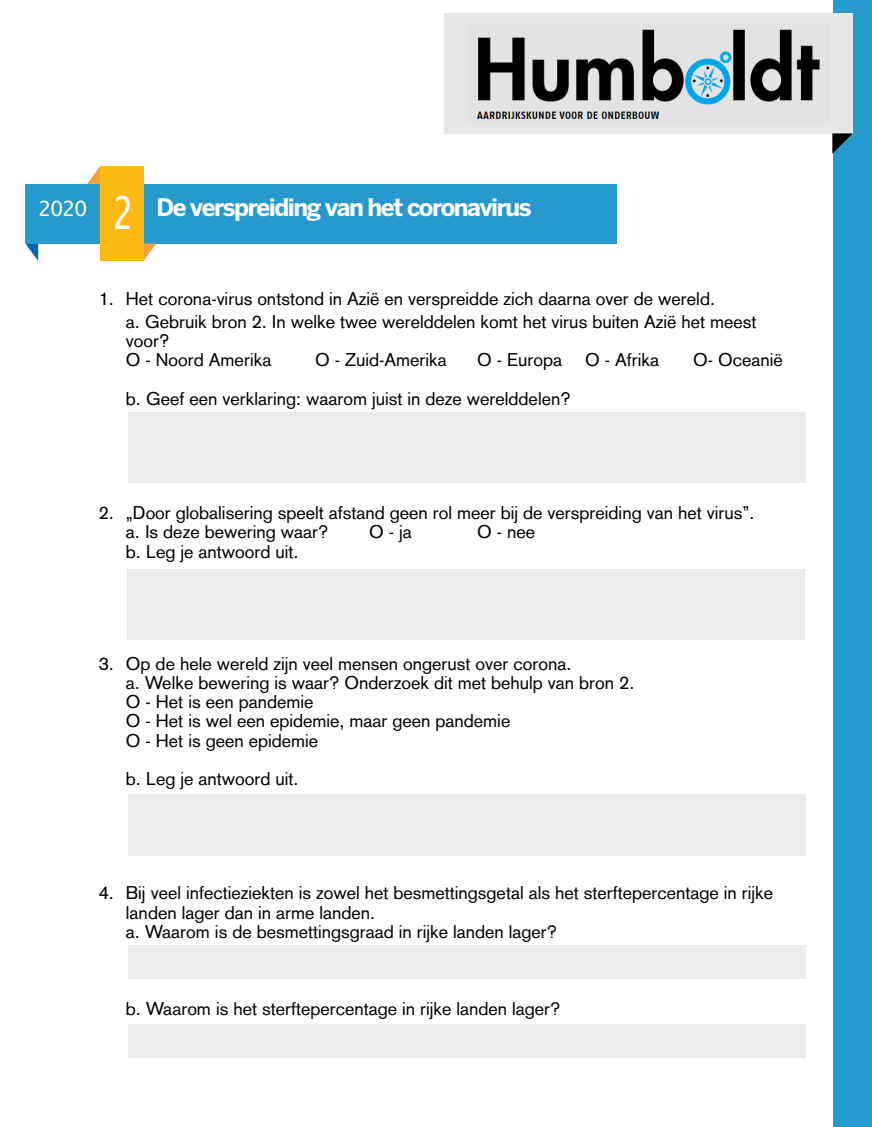
<style>
.page{position:relative;width:872px;height:1127px;background:#fff}
.page>*{position:absolute;margin:0;border:0;box-sizing:border-box;transform-origin:0 0}
.t1{font:45.6px "Lucida Grande";color:#fff;scale:.73 1}
.t2{font:700 24px "Benton Sans";letter-spacing:-.06em;color:#fff}
.t3{font:21px "Lucida Grande";color:#fff}
.t4{font:18px/19.2px "Akzidenz Grotesk";color:#000}
</style>
<div class="page">
<div style="left:833px;top:0;width:39px;height:1127px;background:#269acd"></div>
<svg style="left:25px;top:243px;width:13px;height:18px"></svg>
<div style="left:25px;top:184px;width:592px;height:59px;background:#269acd"></div>
<svg style="left:87px;top:166px;width:13px;height:18px"></svg>
<svg style="left:143px;top:243px;width:13px;height:18px"></svg>
<div style="left:100px;top:166px;width:43px;height:95px;background:#fdb913"></div>
<div style="left:128px;top:945px;width:678px;height:33px;background:#ebebeb"></div>
<div style="left:128px;top:1024px;width:678px;height:33px;background:#ebebeb"></div>
<div style="left:128px;top:794px;width:678px;height:61px;background:#ebebeb"></div>
<div style="left:444px;top:13px;width:408px;height:120px;background:#e6e7e8"></div>
<img style="left:476px;top:29px;width:344px;height:90px">
<svg style="left:832px;top:133px;width:20px;height:21px"></svg>
<div style="left:128px;top:412px;width:678px;height:71px;background:#ebebeb"></div>
<div style="left:127px;top:569px;width:677px;height:70px;background:#ebebeb"></div>
<h1 class="t1" style="left:113px;top:193px;width:30px">2</h1>
<p class="t3" style="left:38px;top:199px;width:51px">2020</p>
<h2 class="t2" style="left:156px;top:197px;width:377px">De verspreiding van het coronavirus</h2>
<p class="t4" style="left:126px;top:290px;width:632px;line-height:22.5px;text-indent:-27px">1. Het corona-virus ontstond in Azië en verspreidde zich daarna over de wereld.<br>a. Gebruik bron 2. In welke twee werelddelen komt het virus buiten Azië het meest</p>
<p class="t4" style="left:126px;top:333px;width:147px">voor?<br>O - Noord Amerika</p>
<p class="t4" style="left:315px;top:352px;width:133px">O - Zuid-Amerika</p>
<p class="t4" style="left:477px;top:352px;width:86px">O - Europa</p>
<p class="t4" style="left:585px;top:352px;width:75px">O - Afrika</p>
<p class="t4" style="left:693px;top:352px;width:91px">O- Oceanië</p>
<p class="t4" style="left:126px;top:391px;width:446px">b. Geef een verklaring: waarom juist in deze werelddelen?</p>
<p class="t4" style="left:126px;top:505px;width:630px;text-indent:-27px">2. „Door globalisering speelt afstand geen rol meer bij de verspreiding van het virus”. a. Is deze bewering waar?</p>
<p class="t4" style="left:369px;top:524px;width:44px">O-ja</p>
<p class="t4" style="left:477px;top:524px;width:60px">O - nee</p>
<p class="t4" style="left:126px;top:544px;width:174px">b. Leg je antwoord uit.</p>
<p class="t4" style="left:126px;top:655px;width:510px;text-indent:-27px">3. Op de hele wereld zijn veel mensen ongerust over corona.<br>a. Welke bewering is waar? Onderzoek dit met behulp van bron 2.<br>O - Het is een pandemie<br>O - Het is wel een epidemie, maar geen pandemie<br>O - Het is geen epidemie</p>
<p class="t4" style="left:126px;top:771px;width:174px">b. Leg je antwoord uit.</p>
<p class="t4" style="left:126px;top:885px;width:649px;text-indent:-27px">4. Bij veel infectieziekten is zowel het besmettingsgetal als het sterftepercentage in rijke landen lager dan in arme landen.<br>a. Waarom is de besmettingsgraad in rijke landen lager?</p>
<p class="t4" style="left:126px;top:1001px;width:436px">b. Waarom is het sterftepercentage in rijke landen lager?</p>
</div>
